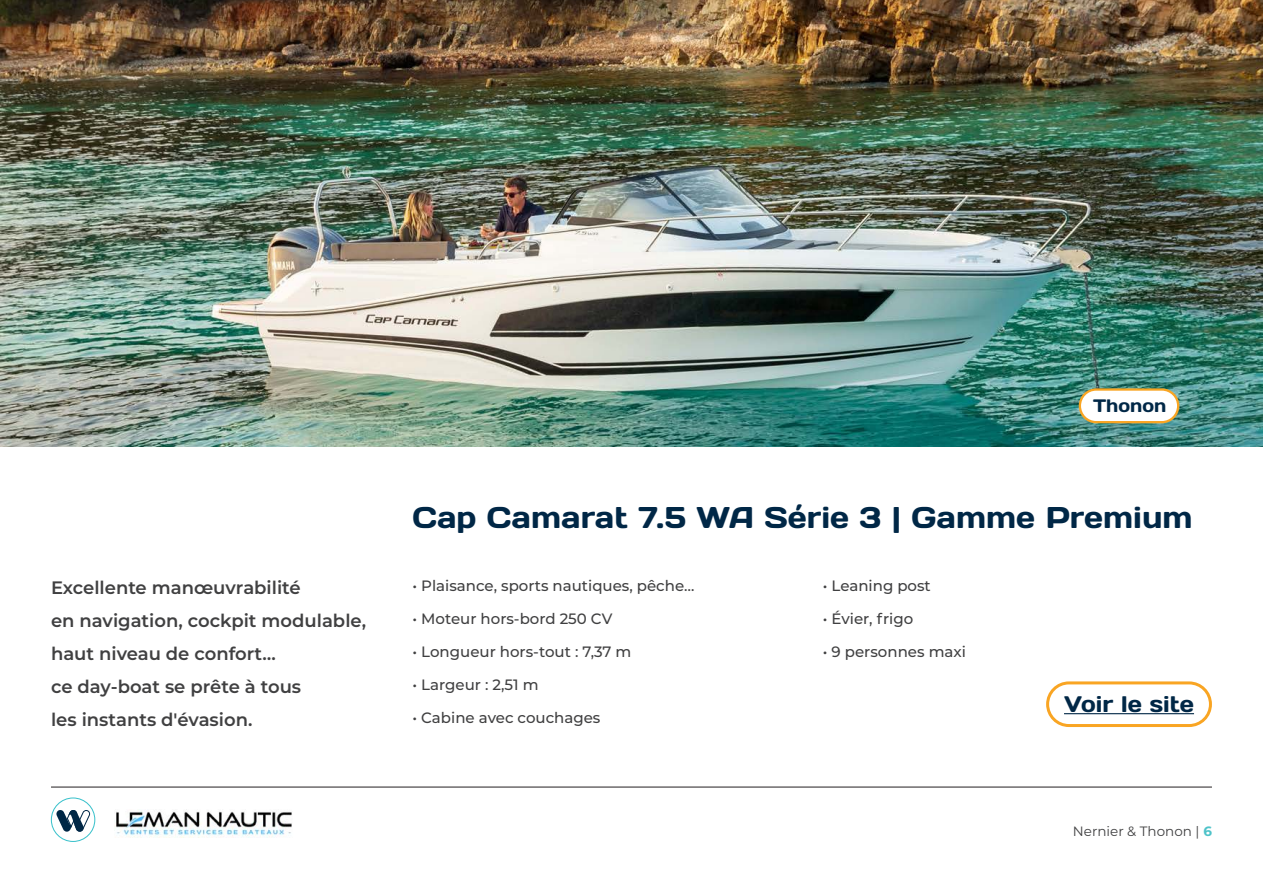
<style>
.page{position:relative;width:1263px;height:893px;background:#fff}
.page>*{position:absolute;margin:0;border:0;box-sizing:border-box;transform-origin:0 0}
.t1{font:30px "Days One";color:#002746}
.t2{font:22.5px "Days One";color:#002746}
.t3{font:600 18px/33px "Montserrat";color:#404041}
.t4{font:18px "Days One";color:#002746}
.t5{font:500 15px "Montserrat";color:#404041}
.t6{font:13.5px "Montserrat";color:#404041}
.s1{font-weight:700;color:#4ec3c9}
</style>
<div class="page">
<img style="left:0;top:0;width:1263px;height:446px">
<div style="left:1046px;top:681px;width:166px;height:46px;border:3px solid #f9a523;border-radius:21px"></div>
<hr style="left:1064px;top:713px;width:130px;height:1px;background:#002746">
<div style="left:1080px;top:389px;width:98px;height:33px;background:#fff;border-radius:16px"></div>
<div style="left:1079px;top:388px;width:100px;height:35px;border:2px solid #f9a523;border-radius:16px"></div>
<hr style="left:51px;top:787px;width:1161px;height:1px;background:#231f20">
<div style="left:51px;top:797px;width:44px;height:45px;border:1px solid #39c1cb;border-radius:50%"></div>
<svg style="left:56px;top:810px;width:35px;height:22px"></svg>
<img style="left:114px;top:809px;width:178px;height:28px">
<p class="t3" style="left:51px;top:570px;width:317px">Excellente manœuvrabilité<br>en navigation, cockpit modulable, haut niveau de confort…</p>
<p class="t3" style="left:51px;top:669px;width:252px">ce day-boat se prête à tous</p>
<p class="t3" style="left:51px;top:702px;width:203px">les instants d'évasion.</p>
<p class="t4" style="left:1093px;top:394px;width:75px">Thonon</p>
<p class="t1" style="left:412px;top:498px;width:782px">Cap Camarat 7.5 WA Série 3 | Gamme Premium</p>
<p class="t5" style="left:412px;top:575px;width:284px">• Plaisance, sports nautiques, pêche…</p>
<p class="t5" style="left:412px;top:608px;width:201px">• Moteur hors-bord 250 CV</p>
<p class="t5" style="left:412px;top:641px;width:220px">• Longueur hors-tout : 7,37 m</p>
<p class="t5" style="left:412px;top:674px;width:128px">• Largeur : 2,51 m</p>
<p class="t5" style="left:412px;top:707px;width:189px">• Cabine avec couchages</p>
<p class="t5" style="left:823px;top:575px;width:109px">• Leaning post</p>
<p class="t5" style="left:823px;top:608px;width:92px">• Évier, frigo</p>
<p class="t5" style="left:823px;top:641px;width:145px">• 9 personnes maxi</p>
<p class="t2" style="left:1064px;top:690px;width:132px">Voir le site</p>
<p class="t6" style="left:1073px;top:822px;width:140px">Nernier &amp; Thonon | <span class="s1">6</span></p>
</div>
